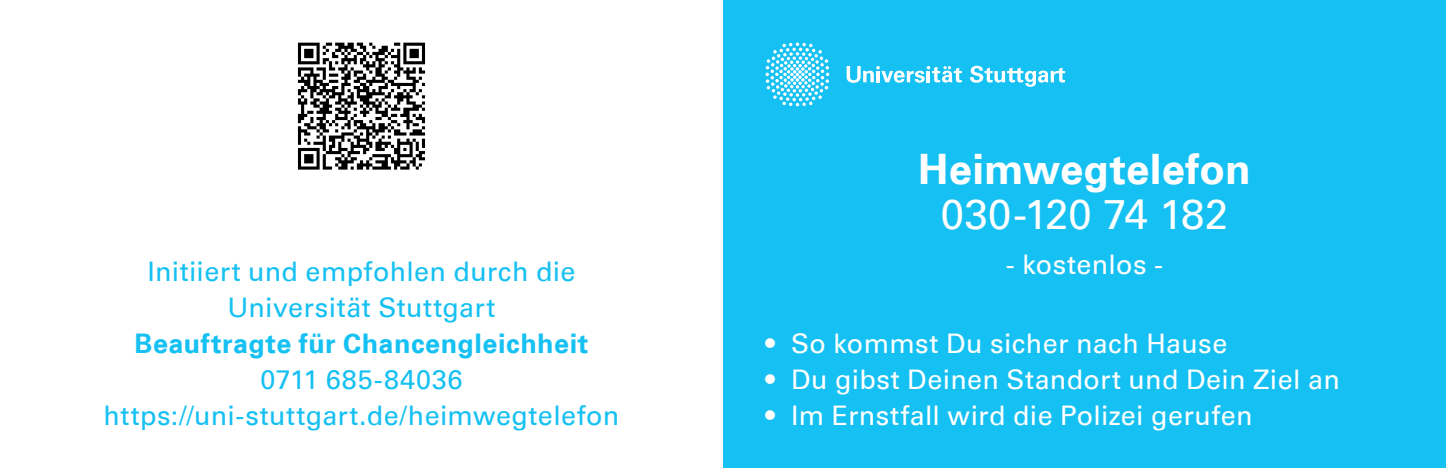
<style>
.page{position:relative;width:1446px;height:468px;background:#fff}
.page>*{position:absolute;margin:0;border:0;box-sizing:border-box;transform-origin:0 0}
.t1{font:42px "Universfor Uni S65 Bd";letter-spacing:.005em;color:#fff}
.t2{font:42px "Universfor Uni S55 Rm";color:#fff}
.t3{font:27px "Universfor Uni S55 Rm";letter-spacing:.015em;color:#fff}
.t4{font:27px/36px "Universfor Uni S55 Rm";letter-spacing:.015em;color:#15c0f2;text-align:center}
.t5{font:27px "Universfor Uni S65 Bd";letter-spacing:.02em;color:#15c0f2}
</style>
<div class="page">
<div style="left:723px;top:0;width:723px;height:468px;background:#15c0f2"></div>
<svg style="left:765px;top:43px;width:64px;height:63px"></svg>
<svg style="left:970px;top:66px;width:95px;height:21px"></svg>
<svg style="left:846px;top:66px;width:116px;height:17px"></svg>
<img style="left:297px;top:43px;width:129px;height:127px">
<p class="t4" style="left:147px;top:252px;width:430px">Initiiert und empfohlen durch die<br>Universität Stuttgart</p>
<p class="t5" style="left:135px;top:324px;width:455px">Beauftragte für Chancengleichheit</p>
<p class="t4" style="left:104px;top:360px;width:517px">0711 685-84036 https://uni-stuttgart.de/heimwegtelefon</p>
<h1 class="t1" style="left:918px;top:139px;width:334px">Heimwegtelefon</h1>
<h1 class="t2" style="left:941px;top:184px;width:289px">030-120 74 182</h1>
<p class="t3" style="left:1006px;top:245px;width:159px">- kostenlos -</p>
<p class="t3" style="left:765px;top:325px;width:463px">• So kommst Du sicher nach Hause</p>
<p class="t3" style="left:765px;top:361px;width:576px">• Du gibst Deinen Standort und Dein Ziel an</p>
<p class="t3" style="left:765px;top:397px;width:489px">• Im Ernstfall wird die Polizei gerufen</p>
</div>
